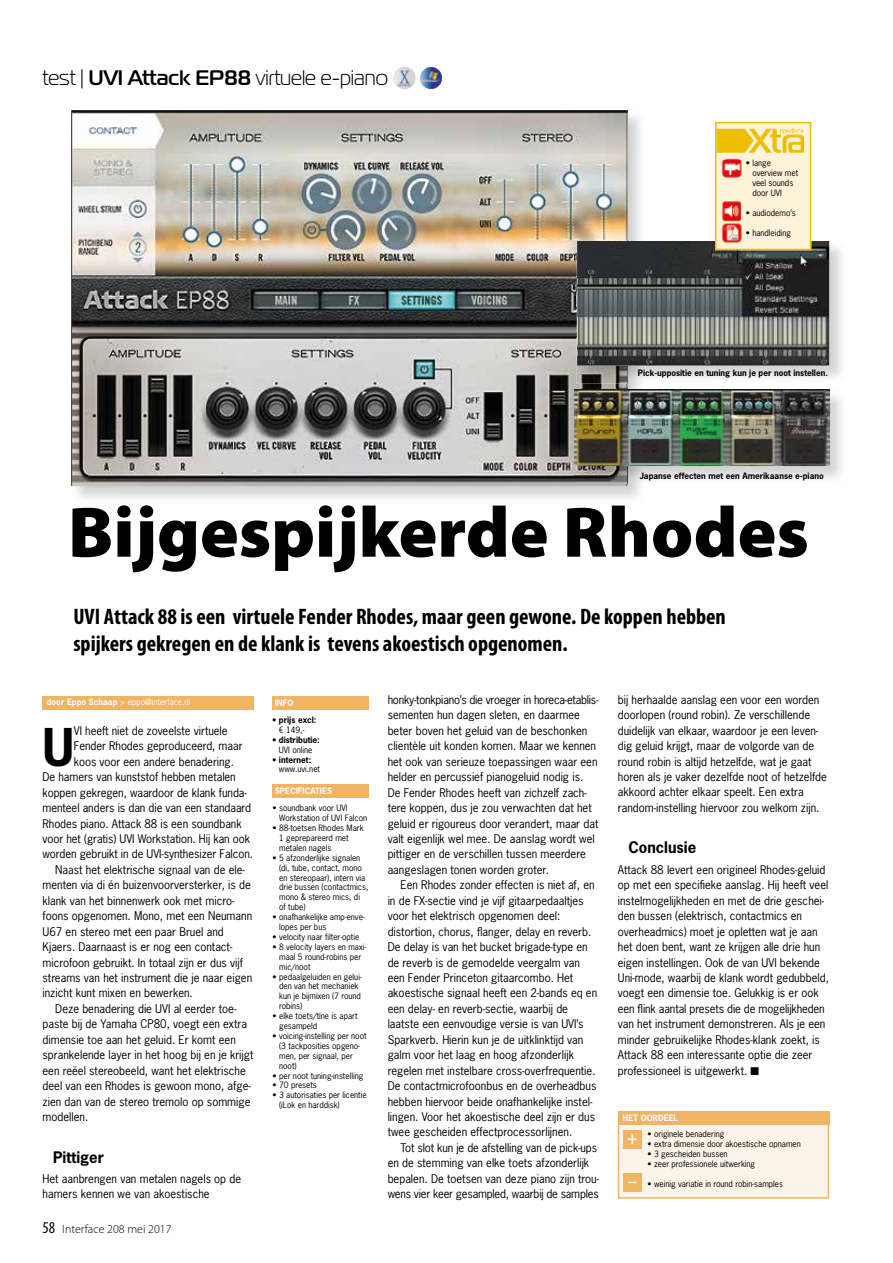
<style>
.page{position:relative;width:893px;height:1263px;background:#fff}
.page>*{position:absolute;margin:0;border:0;box-sizing:border-box;transform-origin:0 0}
.t1{font:900 72px "Myriad Pro";color:#000}
.t2{font:700 48.9px "News Gothic Std";color:#000}
.t3{font:700 condensed 22.5px/27px "Myriad Pro";color:#000}
.t4{font:21px "Magistral A";color:#000}
.t5{font:600 18px "Myriad Pro";color:#fff}
.t6{font:700 15px "News Gothic Std";color:#000}
.t7{font:300 12px "Myriad Pro";color:#000}
.t8{font:11.25px/15.5px "News Gothic Std";color:#000}
.t9{font:8.25px/9.9px "News Gothic Std";color:#000}
.t10{font:700 8.25px "News Gothic Std";color:#000}
.t11{font:8.25px "News Gothic Std";color:#fff}
.t12{font:700 8.25px "News Gothic Std";color:#fff}
.s1{font-weight:700}
.s2{font-weight:400;font-stretch:condensed;font-size:16.5px}
</style>
<div class="page">
<div style="left:618px;top:1112px;width:211px;height:87px;background:#fdf4e9;border:2px solid #f1b364"></div>
<div style="left:618px;top:1111px;width:211px;height:13px;background:#f1b364"></div>
<div style="left:623px;top:1130px;width:19px;height:19px;background:#f1b364"></div>
<div style="left:623px;top:1172px;width:19px;height:19px;background:#f1b364"></div>
<div style="left:43px;top:696px;width:211px;height:13px;background:#f1b364"></div>
<div style="left:273px;top:784px;width:96px;height:14px;background:#f1b364"></div>
<div style="left:273px;top:696px;width:96px;height:14px;background:#f1b364"></div>
<img style="left:393px;top:67px;width:23px;height:22px;border-radius:11px">
<img style="left:420px;top:67px;width:22px;height:22px;border-radius:11px">
<img style="left:71px;top:110px;width:557px;height:376px">
<img style="left:576px;top:240px;width:266px;height:143px">
<img style="left:577px;top:241px;width:252px;height:124px">
<img style="left:574px;top:388px;width:267px;height:96px">
<img style="left:575px;top:389px;width:254px;height:77px">
<svg style="left:715px;top:122px;width:96px;height:128px"></svg>
<img style="left:720px;top:201px;width:23px;height:21px">
<img style="left:718px;top:222px;width:27px;height:21px">
<img style="left:718px;top:157px;width:27px;height:22px">
<h3 class="t4" style="left:43px;top:65px;width:347px">test | <span class="s1">UVI Attack EP88</span> virtuele e-piano</h3>
<p class="t9" style="left:752px;top:158px;width:47px;text-indent:-7px">• lange overview met veel sounds door UVI</p>
<p class="t9" style="left:746px;top:208px;width:51px">• audiodemo’s</p>
<p class="t9" style="left:746px;top:227px;width:47px">• handleiding</p>
<p class="t10" style="left:638px;top:368px;width:192px">Pick-uppositie en tuning kun je per noot instellen.</p>
<p class="t10" style="left:640px;top:471px;width:186px">Japanse effecten met een Amerikaanse e-piano</p>
<h1 class="t1" style="left:68px;top:484px;width:742px">Bijgespijkerde Rhodes</h1>
<h3 class="t3" style="left:73px;top:603px;width:654px">UVI Attack 88 is een virtuele Fender Rhodes, maar geen gewone. De koppen hebben spijkers gekregen en de klank is tevens akoestisch opgenomen.</h3>
<p class="t11" style="left:47px;top:696px;width:145px"><span class="s1">door Eppo Schaap</span> &gt; eppo@interface.nl</p>
<h2 class="t2" style="left:43px;top:715px;width:33px">U</h2>
<p class="t8" style="left:74px;top:723px;width:155px">VI heeft niet de zoveelste virtuele</p>
<p class="t8" style="left:74px;top:738px;width:170px">Fender Rhodes geproduceerd, maar</p>
<p class="t8" style="left:74px;top:754px;width:162px">koos voor een andere benadering.</p>
<p class="t8" style="left:43px;top:769px;width:195px">De hamers van kunststof hebben metalen</p>
<p class="t8" style="left:43px;top:784px;width:206px">koppen gekregen, waardoor de klank funda-</p>
<p class="t8" style="left:43px;top:800px;width:210px">menteel anders is dan die van een standaard</p>
<p class="t8" style="left:43px;top:815px;width:201px">Rhodes piano. Attack 88 is een soundbank</p>
<p class="t8" style="left:43px;top:831px;width:209px">voor het (gratis) UVI Workstation. Hij kan ook</p>
<p class="t8" style="left:43px;top:846px;width:212px">worden gebruikt in de UVI-synthesizer Falcon.</p>
<p class="t8" style="left:55px;top:862px;width:191px">Naast het elektrische signaal van de ele-</p>
<p class="t8" style="left:43px;top:877px;width:210px">menten via di én buizenvoorversterker, is de</p>
<p class="t8" style="left:43px;top:893px;width:193px">klank van het binnenwerk ook met micro-</p>
<p class="t8" style="left:43px;top:908px;width:211px">foons opgenomen. Mono, met een Neumann</p>
<p class="t8" style="left:43px;top:923px;width:183px">U67 en stereo met een paar Bruel and</p>
<p class="t8" style="left:43px;top:939px;width:191px">Kjaers. Daarnaast is er nog een contact-</p>
<p class="t8" style="left:43px;top:954px;width:202px">microfoon gebruikt. In totaal zijn er dus vijf</p>
<p class="t8" style="left:43px;top:970px;width:211px">streams van het instrument die je naar eigen</p>
<p class="t8" style="left:43px;top:985px;width:152px">inzicht kunt mixen en bewerken.</p>
<p class="t8" style="left:55px;top:1001px;width:183px">Deze benadering die UVI al eerder toe-</p>
<p class="t8" style="left:43px;top:1016px;width:206px">paste bij de Yamaha CP80, voegt een extra</p>
<p class="t8" style="left:43px;top:1032px;width:195px">dimensie toe aan het geluid. Er komt een</p>
<p class="t8" style="left:43px;top:1047px;width:212px">sprankelende layer in het hoog bij en je krijgt</p>
<p class="t8" style="left:43px;top:1062px;width:205px">een reëel stereobeeld, want het elektrische</p>
<p class="t8" style="left:43px;top:1078px;width:210px">deel van een Rhodes is gewoon mono, afge-</p>
<p class="t8" style="left:43px;top:1093px;width:209px">zien dan van de stereo tremolo op sommige</p>
<p class="t8" style="left:43px;top:1109px;width:47px">modellen.</p>
<h3 class="t6" style="left:53px;top:1147px;width:52px">Pittiger</h3>
<p class="t8" style="left:43px;top:1171px;width:200px">Het aanbrengen van metalen nagels op de hamers kennen we van akoestische</p>
<p class="t7" style="left:43px;top:1221px;width:131px"><span class="s2">58</span> Interface 208 mei 2017</p>
<p class="t12" style="left:275px;top:698px;width:20px">INFO</p>
<p class="t10" style="left:273px;top:714px;width:45px">• prijs excl:</p>
<p class="t9" style="left:279px;top:725px;width:27px">€ 149,-</p>
<p class="t10" style="left:273px;top:734px;width:49px">• distributie:</p>
<p class="t9" style="left:279px;top:744px;width:35px">UVI online</p>
<p class="t10" style="left:273px;top:754px;width:40px">• internet:</p>
<p class="t9" style="left:279px;top:764px;width:43px">www.uvi.net</p>
<p class="t12" style="left:275px;top:786px;width:59px">SPECIFICATIES</p>
<p class="t9" style="left:279px;top:803px;width:90px;text-indent:-7px">• soundbank voor UVI<br>Workstation of UVI Falcon</p>
<p class="t9" style="left:279px;top:823px;width:86px;text-indent:-7px">• 88-toetsen Rhodes Mark<br>1 geprepareerd met metalen nagels</p>
<p class="t9" style="left:279px;top:852px;width:91px;text-indent:-7px">• 5 afzonderlijke signalen (di, tube, contact, mono en stereopaar), intern via drie bussen (contactmics, mono &amp; stereo mics, di of tube)</p>
<p class="t9" style="left:279px;top:912px;width:87px;text-indent:-7px">• onafhankelijke amp-enve&shy;lopes per bus</p>
<p class="t9" style="left:273px;top:932px;width:88px">• velocity naar filter-optie</p>
<p class="t9" style="left:279px;top:942px;width:89px;text-indent:-7px">• 8 velocity layers en maxi&shy;maal 5 round-robins per mic/noot</p>
<p class="t9" style="left:279px;top:971px;width:84px;text-indent:-7px">• pedaalgeluiden en gelui&shy;den van het mechaniek kun je bijmixen (7 round robins)</p>
<p class="t9" style="left:279px;top:1011px;width:80px;text-indent:-7px">• elke toets/tine is apart gesampeld</p>
<p class="t9" style="left:279px;top:1031px;width:89px;text-indent:-7px">• voicing-instelling per noot (3 tackposities opgeno&shy;men, per signaal, per noot)</p>
<p class="t9" style="left:273px;top:1070px;width:92px">• per noot tuning-instelling</p>
<p class="t9" style="left:273px;top:1080px;width:46px">• 70 presets</p>
<p class="t9" style="left:279px;top:1090px;width:89px;text-indent:-7px">• 3 autorisaties per licentie (iLok en harddisk)</p>
<p class="t8" style="left:388px;top:692px;width:212px">honky-tonkpiano’s die vroeger in horeca-etablis&shy;sementen hun dagen sleten, en daarmee beter boven het geluid van de beschonken clientèle uit konden komen. Maar we kennen het ook van serieuze toepassingen waar een helder en percussief pianogeluid nodig is.<br>De Fender Rhodes heeft van zichzelf zach&shy;tere koppen, dus je zou verwachten dat het geluid er rigoureus door verandert, maar dat valt eigenlijk wel mee. De aanslag wordt wel pittiger en de verschillen tussen meerdere aangeslagen tonen worden groter.</p>
<p class="t8" style="left:388px;top:877px;width:211px;text-indent:13px">Een Rhodes zonder effecten is niet af, en in de FX-sectie vind je vijf gitaarpedaaltjes voor het elektrisch opgenomen deel: distortion, chorus, flanger, delay en reverb.<br>De delay is van het bucket brigade-type en de reverb is de gemodelde veergalm van een Fender Princeton gitaarcombo. Het akoestische signaal heeft een 2-bands eq en een delay- en reverb-sectie, waarbij de laatste een eenvoudige versie is van UVI’s Sparkverb. Hierin kun je de uitklinktijd van galm voor het laag en hoog afzonderlijk regelen met instelbare cross-overfrequentie.<br>De contactmicrofoonbus en de overheadbus hebben hiervoor beide onafhankelijke instel&shy;lingen. Voor het akoestische deel zijn er dus twee gescheiden effectprocessorlijnen.</p>
<p class="t8" style="left:388px;top:1140px;width:213px;text-indent:13px">Tot slot kun je de afstelling van de pick-ups en de stemming van elke toets afzonderlijk bepalen. De toetsen van deze piano zijn trou&shy;wens vier keer gesampled, waarbij de samples</p>
<p class="t8" style="left:618px;top:692px;width:211px">bij herhaalde aanslag een voor een worden doorlopen (round robin). Ze verschillende duidelijk van elkaar, waardoor je een leven&shy;dig geluid krijgt, maar de volgorde van de round robin is altijd hetzelfde, wat je gaat horen als je vaker dezelfde noot of hetzelfde akkoord achter elkaar speelt. Een extra random-instelling hiervoor zou welkom zijn.</p>
<h3 class="t6" style="left:628px;top:838px;width:69px">Conclusie</h3>
<p class="t8" style="left:618px;top:862px;width:213px">Attack 88 levert een origineel Rhodes-geluid op met een specifieke aanslag. Hij heeft veel instelmogelijkheden en met de drie geschei&shy;den bussen (elektrisch, contactmics en overheadmics) moet je opletten wat je aan het doen bent, want ze krijgen alle drie hun eigen instellingen. Ook de van UVI bekende Uni-mode, waarbij de klank wordt gedubbeld, voegt een dimensie toe. Gelukkig is er ook een flink aantal presets die de mogelijkheden van het instrument demonstreren. Als je een minder gebruikelijke Rhodes-klank zoekt, is Attack 88 een interessante optie die zeer professioneel is uitgewerkt. ■</p>
<p class="t12" style="left:623px;top:1112px;width:57px">HET OORDEEL</p>
<p class="t9" style="left:648px;top:1129px;width:78px">• originele benadering</p>
<p class="t9" style="left:648px;top:1139px;width:155px">• extra dimensie door akoestische opnamen</p>
<p class="t9" style="left:648px;top:1149px;width:82px">• 3 gescheiden bussen</p>
<p class="t9" style="left:648px;top:1159px;width:109px">• zeer professionele uitwerking</p>
<p class="t9" style="left:648px;top:1178px;width:137px">• weinig variatie in round robin-samples</p>
<h3 class="t5" style="left:627px;top:1126px;width:12px">+</h3>
<h3 class="t5" style="left:628px;top:1169px;width:10px">–</h3>
</div>
